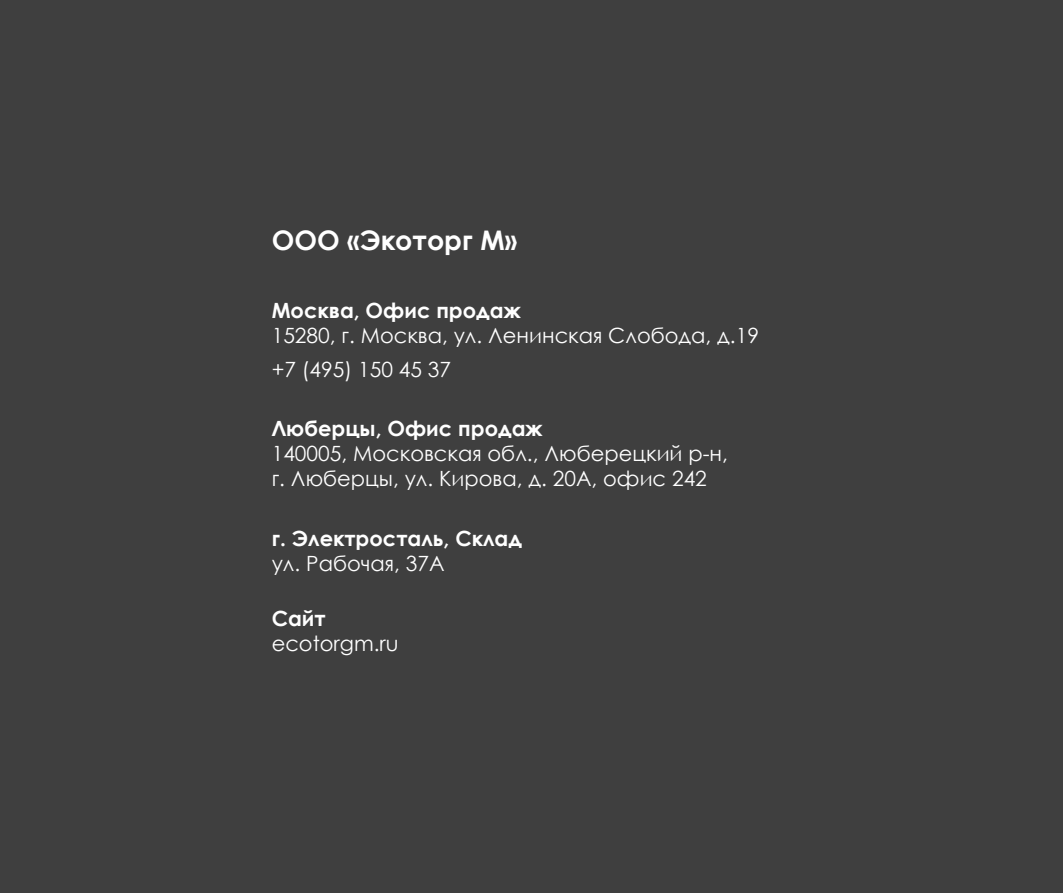
<style>
.page{position:relative;width:1063px;height:893px;background:#3f3f3f}
.page>*{position:absolute;margin:0;border:0;box-sizing:border-box;transform-origin:0 0}
.t1{font:700 27px "Century Gothic";color:#fff}
.t2{font:21px/33.8px "Century Gothic";color:#fff}
.t3{font:700 21px "Century Gothic";color:#fff}
</style>
<div class="page">
<p class="t1" style="left:272px;top:220px;width:247px">ООО «Экоторг М»</p>
<p class="t3" style="left:272px;top:294px;width:250px">Москва, Офис продаж</p>
<p class="t2" style="left:272px;top:318px;width:489px">15280, г. Москва, ул. Ленинская Слобода, д.19 +7 (495) 150 45 37</p>
<p class="t3" style="left:272px;top:412px;width:272px">Люберцы, Офис продаж</p>
<p class="t2" style="left:272px;top:441px;width:458px;line-height:25.2px">140005, Московская обл., Люберецкий р-н, г. Люберцы, ул. Кирова, д. 20А, офис 242</p>
<p class="t3" style="left:272px;top:522px;width:252px">г. Электросталь, Склад</p>
<p class="t2" style="left:272px;top:546px;width:174px">ул. Рабочая, 37А</p>
<p class="t3" style="left:272px;top:602px;width:56px">Сайт</p>
<p class="t2" style="left:272px;top:626px;width:128px">ecotorgm.ru</p>
</div>
